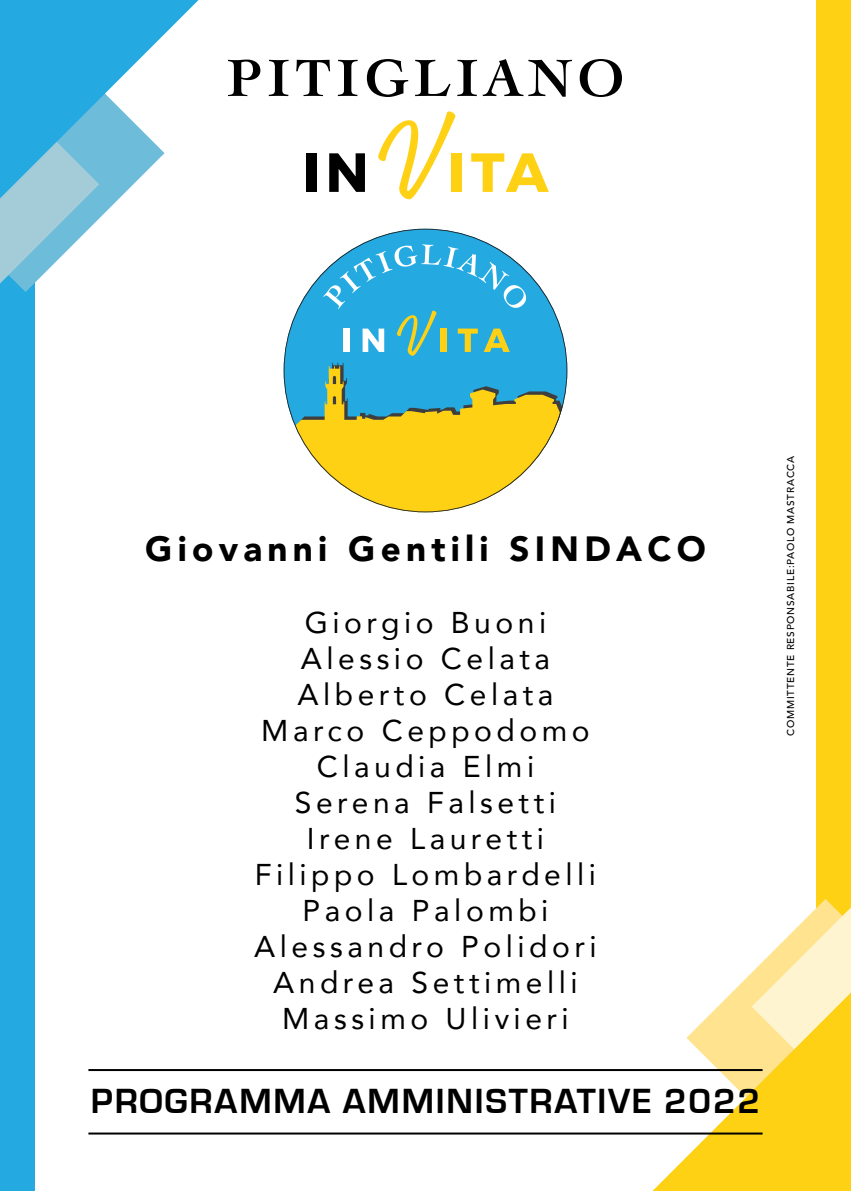
<style>
.page{position:relative;width:851px;height:1191px;background:#fff}
.page>*{position:absolute;margin:0;border:0;box-sizing:border-box;transform-origin:0 0}
.t1{font:700 55px "Cochin";letter-spacing:.1em;color:#000001}
.t2{font:700 55px "Montserrat";color:#fed115}
.t3{font:700 36px "Eurostile T";letter-spacing:.05em;color:#000001}
.t4{font:900 35px "Avenir";letter-spacing:.15em;color:#000001}
.t5{font:30px/36px "Avenir";letter-spacing:.15em;color:#000001;text-align:center}
.t6{font:500 10px "Avenir";letter-spacing:.075em;color:#000001}
.s1{color:#000001}
.s2{font-family:"Amertha PERSONALUSEONLY";font-weight:400;font-size:78px}
</style>
<div class="page">
<div style="left:816px;top:0;width:34px;height:1191px;background:#fed115"></div>
<svg style="left:652px;top:907px;width:198px;height:284px"></svg>
<div style="left:0;top:0;width:34px;height:1191px;background:#24aae1"></div>
<svg style="left:0;top:0;width:198px;height:283px"></svg>
<hr style="left:88px;top:1132px;width:674px;height:2px;background:#000001">
<hr style="left:88px;top:1069px;width:674px;height:2px;background:#000001">
<svg style="left:283px;top:229px;width:284px;height:283px"></svg>
<h1 class="t1" style="left:226px;top:46px;width:399px">PITIGLIANO</h1>
<h1 class="t2" style="left:302px;top:139px;width:247px"><span class="s1">IN</span><span class="s2">V</span>ITA</h1>
<p class="t4" style="left:145px;top:526px;width:562px">Giovanni Gentili SINDACO</p>
<p class="t5" style="left:254px;top:605px;width:344px">Giorgio Buoni<br>Alessio Celata<br>Alberto Celata<br>Marco Ceppodomo<br>Claudia Elmi<br>Serena Falsetti<br>Irene Lauretti<br>Filippo Lombardelli<br>Paola Palombi<br>Alessandro Polidori<br>Andrea Settimelli<br>Massimo Ulivieri</p>
<p class="t3" style="left:91px;top:1078px;width:670px">PROGRAMMA AMMINISTRATIVE 2022</p>
<p class="t6" style="left:784px;top:736px;width:281px;rotate:-90deg">COMMITTENTE RESPONSABILE:PAOLO MASTRACCA</p>
</div>
